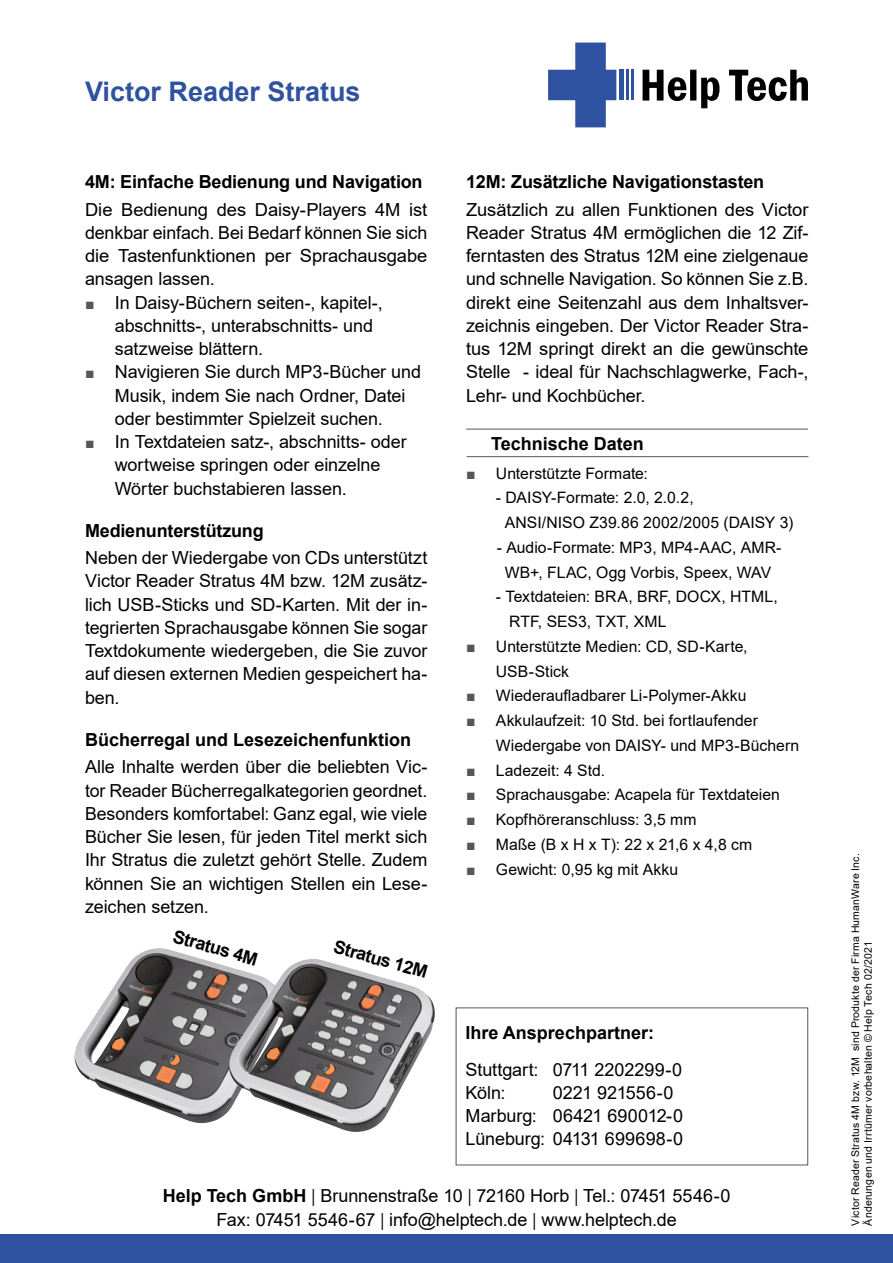
<style>
.page{position:relative;width:893px;height:1263px;background:#fff}
.page>*{position:absolute;margin:0;border:0;box-sizing:border-box;transform-origin:0 0}
.t1{font:700 27px "Arial";color:#2f52a0}
.t2{font:18px/23.2px "Arial";letter-spacing:-.005em;color:#000}
.t3{font:700 18px "Arial";letter-spacing:-.01em;color:#000}
.t4{font:15.75px/24.8px "Arial";color:#000}
.t5{font:10.5px/12.6px "Arial";letter-spacing:.015em;color:#000}
.s1{font-size:15.75px;color:#575756}
.s2{color:#575756}
.s3{font-weight:700}
.s4{font-family:"Arial Narrow"}
</style>
<div class="page">
<div style="left:0;top:1234px;width:893px;height:29px;background:#2f52a0"></div>
<svg style="left:643px;top:70px;width:165px;height:38px"></svg>
<hr style="left:631px;top:70px;width:3px;height:30px;background:#2f52a0">
<hr style="left:626px;top:70px;width:3px;height:30px;background:#2f52a0">
<div style="left:619px;top:70px;width:5px;height:30px;background:#2f52a0"></div>
<svg style="left:548px;top:43px;width:68px;height:84px"></svg>
<hr style="left:466px;top:429px;width:342px;height:1px;background:#575756">
<hr style="left:467px;top:456px;width:341px;height:1px;background:#575756">
<img style="left:74px;top:948px;width:155px;height:175px">
<img style="left:229px;top:959px;width:206px;height:173px">
<h1 class="t1" style="left:85px;top:72px;width:277px">Victor Reader Stratus</h1>
<p class="t3" style="left:85px;top:169px;width:339px">4M: Einfache Bedienung und Navigation</p>
<p class="t2" style="left:85px;top:198px;width:344px;text-align:justify">Die Bedienung des Daisy-Players 4M ist denkbar einfach. Bei Bedarf können Sie sich die Tastenfunktionen per Sprachausgabe ansagen lassen.</p>
<p class="t2" style="left:115px;top:291px;width:269px;text-indent:-30px"><span class="s1">■</span> In Daisy-Büchern seiten-, kapitel-, abschnitts-, unterabschnitts- und satzweise blättern.</p>
<p class="t2" style="left:115px;top:360px;width:308px;text-indent:-30px"><span class="s1">■</span> Navigieren Sie durch MP3-Bücher und<br>Musik, indem Sie nach Ordner, Datei oder bestimmter Spielzeit suchen.</p>
<p class="t2" style="left:115px;top:430px;width:293px;text-indent:-30px"><span class="s1">■</span> In Textdateien satz-, abschnitts- oder wortweise springen oder einzelne<br>Wörter buchstabieren lassen.</p>
<p class="t3" style="left:85px;top:518px;width:180px">Medienunterstützung</p>
<p class="t2" style="left:85px;top:546px;width:344px;text-align:justify">Neben der Wiedergabe von CDs unterstützt Victor Reader Stratus 4M bzw. 12M zusätz&shy;lich USB-Sticks und SD-Karten. Mit der in&shy;tegrierten Sprachausgabe können Sie sogar Textdokumente wiedergeben, die Sie zuvor auf diesen externen Medien gespeichert ha&shy;ben.</p>
<p class="t3" style="left:85px;top:727px;width:328px">Bücherregal und Lesezeichenfunktion</p>
<p class="t2" style="left:85px;top:755px;width:344px;text-align:justify">Alle Inhalte werden über die beliebten Vic&shy;tor Reader Bücherregalkategorien geordnet.<br>Besonders komfortabel: Ganz egal, wie viele Bücher Sie lesen, für jeden Titel merkt sich Ihr Stratus die zuletzt gehört Stelle. Zudem können Sie an wichtigen Stellen ein Lese&shy;zeichen setzen.</p>
<p class="t3" style="left:466px;top:169px;width:300px">12M: Zusätzliche Navigationstasten</p>
<p class="t2" style="left:466px;top:198px;width:344px;text-align:justify">Zusätzlich zu allen Funktionen des Victor Reader Stratus 4M ermöglichen die 12 Zif&shy;ferntasten des Stratus 12M eine zielgenaue und schnelle Navigation. So können Sie z.B. direkt eine Seitenzahl aus dem Inhaltsver&shy;zeichnis eingeben. Der Victor Reader Stra&shy;tus 12M springt direkt an die gewünschte Stelle - ideal für Nachschlagwerke, Fach-, Lehr- und Kochbücher.</p>
<p class="t3" style="left:491px;top:431px;width:154px">Technische Daten</p>
<p class="t4" style="left:466px;top:461px;width:183px"><span class="s2">■</span> Unterstützte Formate:</p>
<p class="t4" style="left:505px;top:485px;width:290px;text-indent:-9px">- DAISY-Formate: 2.0, 2.0.2,<br>ANSI/NISO Z39.86 2002/2005 (DAISY 3)</p>
<p class="t4" style="left:497px;top:535px;width:286px;text-align:center">- Audio-Formate: MP3, MP4-AAC, AMR-<br>WB+, FLAC, Ogg Vorbis, Speex, WAV</p>
<p class="t4" style="left:509px;top:584px;width:270px;text-indent:-13px">- Textdateien: BRA, BRF, DOCX, HTML,<br>RTF, SES3, TXT, XML</p>
<p class="t4" style="left:496px;top:634px;width:253px;text-indent:-30px"><span class="s2">■</span> Unterstützte Medien: CD, SD-Karte,<br>USB-Stick</p>
<p class="t4" style="left:466px;top:683px;width:282px"><span class="s2">■</span> Wiederaufladbarer Li-Polymer-Akku</p>
<p class="t4" style="left:496px;top:708px;width:305px;text-indent:-30px"><span class="s2">■</span> Akkulaufzeit: 10 Std. bei fortlaufender<br>Wiedergabe von DAISY- und MP3-Büchern</p>
<p class="t4" style="left:466px;top:758px;width:140px"><span class="s2">■</span> Ladezeit: 4 Std.</p>
<p class="t4" style="left:466px;top:782px;width:315px"><span class="s2">■</span> Sprachausgabe: Acapela für Textdateien</p>
<p class="t4" style="left:466px;top:807px;width:232px"><span class="s2">■</span> Kopfhöreranschluss: 3,5 mm</p>
<p class="t4" style="left:466px;top:832px;width:288px"><span class="s2">■</span> Maße (B x H x T): 22 x 21,6 x 4,8 cm</p>
<p class="t4" style="left:466px;top:857px;width:214px"><span class="s2">■</span> Gewicht: 0,95 kg mit Akku</p>
<p class="t5" style="left:849px;top:1225px;width:374px;rotate:-90deg">Victor Reader Stratus 4M bzw. 12M sind Produkte der Firma HumanWare Inc.<br>Änderungen und Irrtümer vorbehalten © Help Tech 02/2021</p>
<p class="t3" style="left:177px;top:923px;width:89px;rotate:16deg">Stratus 4M</p>
<p class="t3" style="left:338px;top:934px;width:98px;rotate:16deg">Stratus 12M</p>
<p class="t3" style="left:466px;top:1020px;width:190px">Ihre Ansprechpartner:</p>
<p class="t2" style="left:466px;top:1057px;width:219px">Stuttgart:<br>Köln:<br>Marburg:<br>Lüneburg: 04131 699698-0</p>
<p class="t2" style="left:553px;top:1057px;width:132px">0711 2202299-0<br>0221 921556-0<br>06421 690012-0</p>
<p class="t2" style="left:163px;top:1184px;width:569px;text-align:center"><span class="s3">Help Tech GmbH</span> <span class="s4">|</span> Brunnenstraße 10 <span class="s4">|</span> 72160 Horb <span class="s4">|</span> Tel.: 07451 5546-0<br>Fax: 07451 5546-67 <span class="s4">|</span> info@helptech.de <span class="s4">|</span> www.helptech.de</p>
</div>
